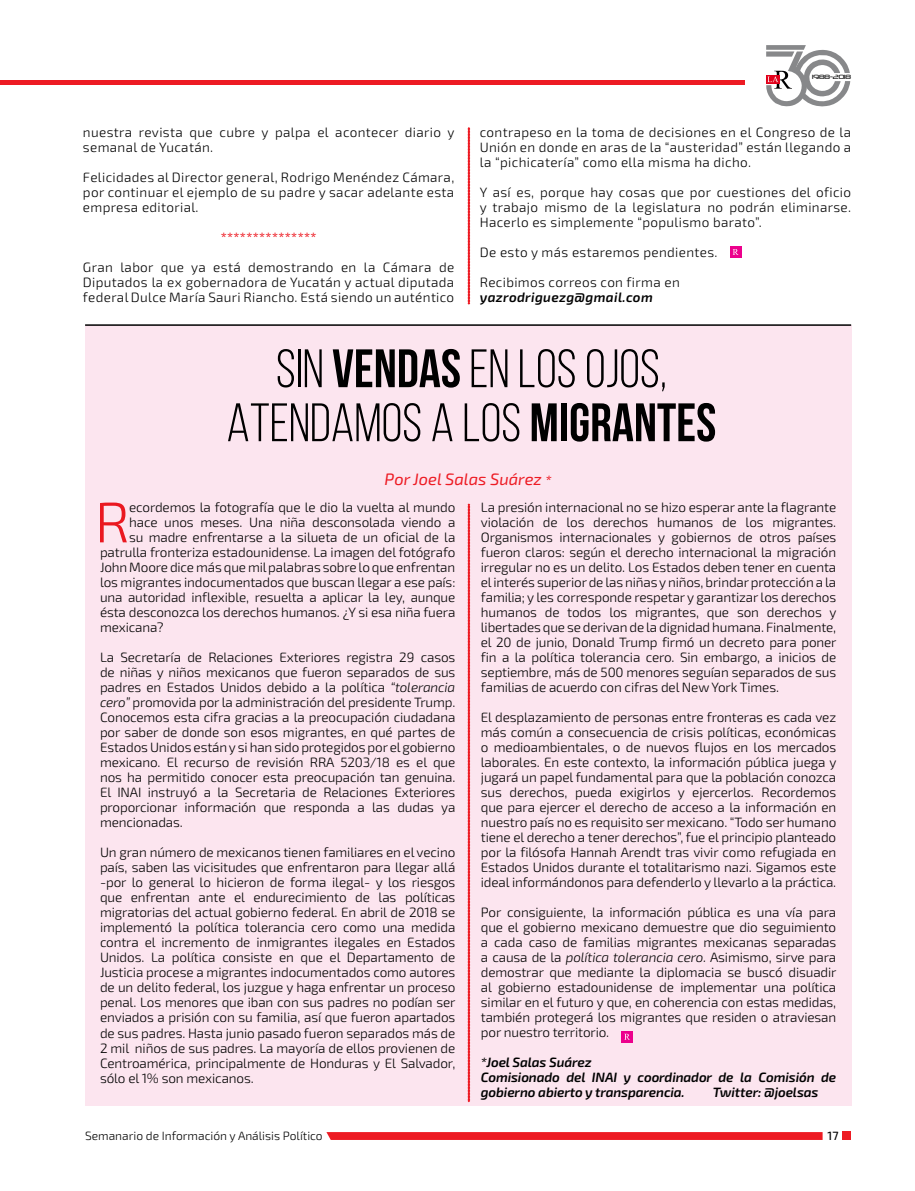
<style>
.page{position:relative;width:915px;height:1191px;background:#fff}
.page>*{position:absolute;margin:0;border:0;box-sizing:border-box;transform-origin:0 0}
.t1{font:300 57px "Exo 2";color:#ed1b23}
.t2{font:54px/54px "Bebas Neue";color:#000;text-align:center}
.t3{font:italic 16.5px "Exo 2";color:#ed1b23}
.t4{font:300 13.5px/15px "Exo 2";letter-spacing:-.01em;color:#000;text-align:justify}
.t5{font:300 13.5px/15px "Exo 2";letter-spacing:.025em;color:#000}
.t6{font:italic 600 13.5px/15px "Exo 2";letter-spacing:-.01em;color:#000}
.t7{font:italic 600 13.5px "Exo 2";letter-spacing:.025em;color:#000}
.t8{font:600 13.5px "Exo 2";color:#ed1b23}
.t9{font:300 12px "Exo 2";color:#000}
.t10{font:500 12px "Exo 2";color:#000}
.t11{font:5.85px "Neuropol";color:#000}
.s1{font-style:inherit}
.s2{font-weight:600;font-size:13.5px}
.s3{font-style:italic}
</style>
<div class="page">
<svg style="left:766px;top:45px;width:84px;height:62px"></svg>
<div style="left:842px;top:1131px;width:8px;height:9px;background:#ed1b23"></div>
<svg style="left:326px;top:1132px;width:496px;height:8px;background:#ed1f27"></svg>
<div style="left:85px;top:325px;width:765px;height:781px;background:#fce5ef"></div>
<div style="left:621px;top:1031px;width:11px;height:11px;background:#ec008c"></div>
<svg style="left:624px;top:1033px;width:5px;height:6px"></svg>
<svg style="left:468px;top:127px;width:1px;height:177px"></svg>
<hr style="left:85px;top:324px;width:765px;height:2px;background:#000">
<div style="left:729px;top:247px;width:11px;height:11px;background:#ec008c"></div>
<svg style="left:732px;top:249px;width:6px;height:6px"></svg>
<div style="left:0;top:80px;width:744px;height:5px;background:#ed1b23"></div>
<svg style="left:468px;top:504px;width:1px;height:597px"></svg>
<p class="t5" style="left:83px;top:125px;width:373px">nuestra revista que cubre y palpa el acontecer diario y semanal de Yucatán.</p>
<p class="t4" style="left:83px;top:170px;width:373px">Felicidades al Director general, Rodrigo Menéndez Cámara, por continuar el ejemplo de su padre y sacar adelante esta empresa editorial.</p>
<p class="t8" style="left:220px;top:229px;width:97px">***************</p>
<p class="t4" style="left:83px;top:260px;width:373px">Gran labor que ya está demostrando en la Cámara de Diputados la ex gobernadora de Yucatán y actual diputada federal Dulce María Sauri Riancho. Está siendo un auténtico</p>
<p class="t11" style="left:811px;top:73px;width:40px">1988-2018</p>
<p class="t4" style="left:479px;top:125px;width:372px">contrapeso en la toma de decisiones en el Congreso de la Unión en donde en aras de la “austeridad” están llegando a la “pichicatería” como ella misma ha dicho.</p>
<p class="t4" style="left:479px;top:185px;width:372px">Y así es, porque hay cosas que por cuestiones del oficio y trabajo mismo de la legislatura no podrán eliminarse.<br>Hacerlo es simplemente “populismo barato”.</p>
<p class="t5" style="left:479px;top:245px;width:239px">De esto y más estaremos pendientes.</p>
<p class="t5" style="left:479px;top:275px;width:201px">Recibimos correos con firma en</p>
<p class="t7" style="left:479px;top:289px;width:174px">yazrodriguezg@gmail.com</p>
<h2 class="t2" style="left:226px;top:341px;width:491px">SIN <span class="s1">VENDAS</span> EN LOS OJOS,<br>ATENDAMOS A LOS <span class="s1">MIGRANTES</span></h2>
<p class="t3" style="left:384px;top:469px;width:168px">Por Joel Salas Suárez <span class="s2">*</span></p>
<h1 class="t1" style="left:95px;top:489px;width:36px">R</h1>
<p class="t4" style="left:129px;top:500px;width:327px">ecordemos la fotografía que le dio la vuelta al mundo</p>
<p class="t4" style="left:129px;top:515px;width:327px">hace unos meses. Una niña desconsolada viendo a</p>
<p class="t4" style="left:129px;top:530px;width:327px">su madre enfrentarse a la silueta de un oficial de la</p>
<p class="t4" style="left:100px;top:545px;width:357px">patrulla fronteriza estadounidense. La imagen del fotógrafo</p>
<p class="t4" style="left:100px;top:560px;width:357px">John Moore dice más que mil palabras sobre lo que enfrentan</p>
<p class="t4" style="left:100px;top:575px;width:357px">los migrantes indocumentados que buscan llegar a ese país:</p>
<p class="t4" style="left:100px;top:590px;width:357px">una autoridad inflexible, resuelta a aplicar la ley, aunque</p>
<p class="t4" style="left:100px;top:605px;width:357px">ésta desconozca los derechos humanos. ¿Y si esa niña fuera</p>
<p class="t4" style="left:100px;top:620px;width:65px">mexicana?</p>
<p class="t4" style="left:100px;top:650px;width:357px">La Secretaría de Relaciones Exteriores registra 29 casos de niñas y niños mexicanos que fueron separados de sus padres en Estados Unidos debido a la política <span class="s3">“tolerancia cero”</span> promovida por la administración del presidente Trump.<br>Conocemos esta cifra gracias a la preocupación ciudadana por saber de donde son esos migrantes, en qué partes de Estados Unidos están y si han sido protegidos por el gobierno mexicano. El recurso de revisión RRA 5203/18 es el que nos ha permitido conocer esta preocupación tan genuina.<br>El INAI instruyó a la Secretaria de Relaciones Exteriores proporcionar información que responda a las dudas ya mencionadas.</p>
<p class="t4" style="left:100px;top:845px;width:357px">Un gran número de mexicanos tienen familiares en el vecino país, saben las vicisitudes que enfrentaron para llegar allá -por lo general lo hicieron de forma ilegal- y los riesgos que enfrentan ante el endurecimiento de las políticas migratorias del actual gobierno federal. En abril de 2018 se implementó la política tolerancia cero como una medida contra el incremento de inmigrantes ilegales en Estados Unidos. La política consiste en que el Departamento de Justicia procese a migrantes indocumentados como autores de un delito federal, los juzgue y haga enfrentar un proceso penal. Los menores que iban con sus padres no podían ser enviados a prisión con su familia, así que fueron apartados de sus padres. Hasta junio pasado fueron separados más de 2 mil niños de sus padres. La mayoría de ellos provienen de Centroamérica, principalmente de Honduras y El Salvador, sólo el 1% son mexicanos.</p>
<p class="t4" style="left:480px;top:500px;width:357px">La presión internacional no se hizo esperar ante la flagrante violación de los derechos humanos de los migrantes.<br>Organismos internacionales y gobiernos de otros países fueron claros: según el derecho internacional la migración irregular no es un delito. Los Estados deben tener en cuenta el interés superior de las niñas y niños, brindar protección a la familia; y les corresponde respetar y garantizar los derechos humanos de todos los migrantes, que son derechos y libertades que se derivan de la dignidad humana. Finalmente, el 20 de junio, Donald Trump firmó un decreto para poner fin a la política tolerancia cero. Sin embargo, a inicios de septiembre, más de 500 menores seguían separados de sus familias de acuerdo con cifras del New York Times.</p>
<p class="t4" style="left:480px;top:710px;width:357px">El desplazamiento de personas entre fronteras es cada vez más común a consecuencia de crisis políticas, económicas o medioambientales, o de nuevos flujos en los mercados laborales. En este contexto, la información pública juega y jugará un papel fundamental para que la población conozca sus derechos, pueda exigirlos y ejercerlos. Recordemos que para ejercer el derecho de acceso a la información en nuestro país no es requisito ser mexicano. “Todo ser humano tiene el derecho a tener derechos”, fue el principio planteado por la filósofa Hannah Arendt tras vivir como refugiada en Estados Unidos durante el totalitarismo nazi. Sigamos este ideal informándonos para defenderlo y llevarlo a la práctica.</p>
<p class="t4" style="left:480px;top:905px;width:357px">Por consiguiente, la información pública es una vía para que el gobierno mexicano demuestre que dio seguimiento a cada caso de familias migrantes mexicanas separadas a causa de la <span class="s3">política tolerancia cero.</span> Asimismo, sirve para demostrar que mediante la diplomacia se buscó disuadir al gobierno estadounidense de implementar una política similar en el futuro y que, en coherencia con estas medidas, también protegerá los migrantes que residen o atraviesan por nuestro territorio.</p>
<p class="t6" style="left:480px;top:1055px;width:357px">*Joel Salas Suárez<br>Comisionado del INAI y coordinador de la Comisión de gobierno abierto y transparencia.</p>
<p class="t6" style="left:712px;top:1085px;width:107px">Twitter: @joelsas</p>
<p class="t9" style="left:85px;top:1128px;width:239px">Semanario de Información y Análisis Político</p>
<p class="t10" style="left:827px;top:1128px;width:12px">17</p>
</div>
